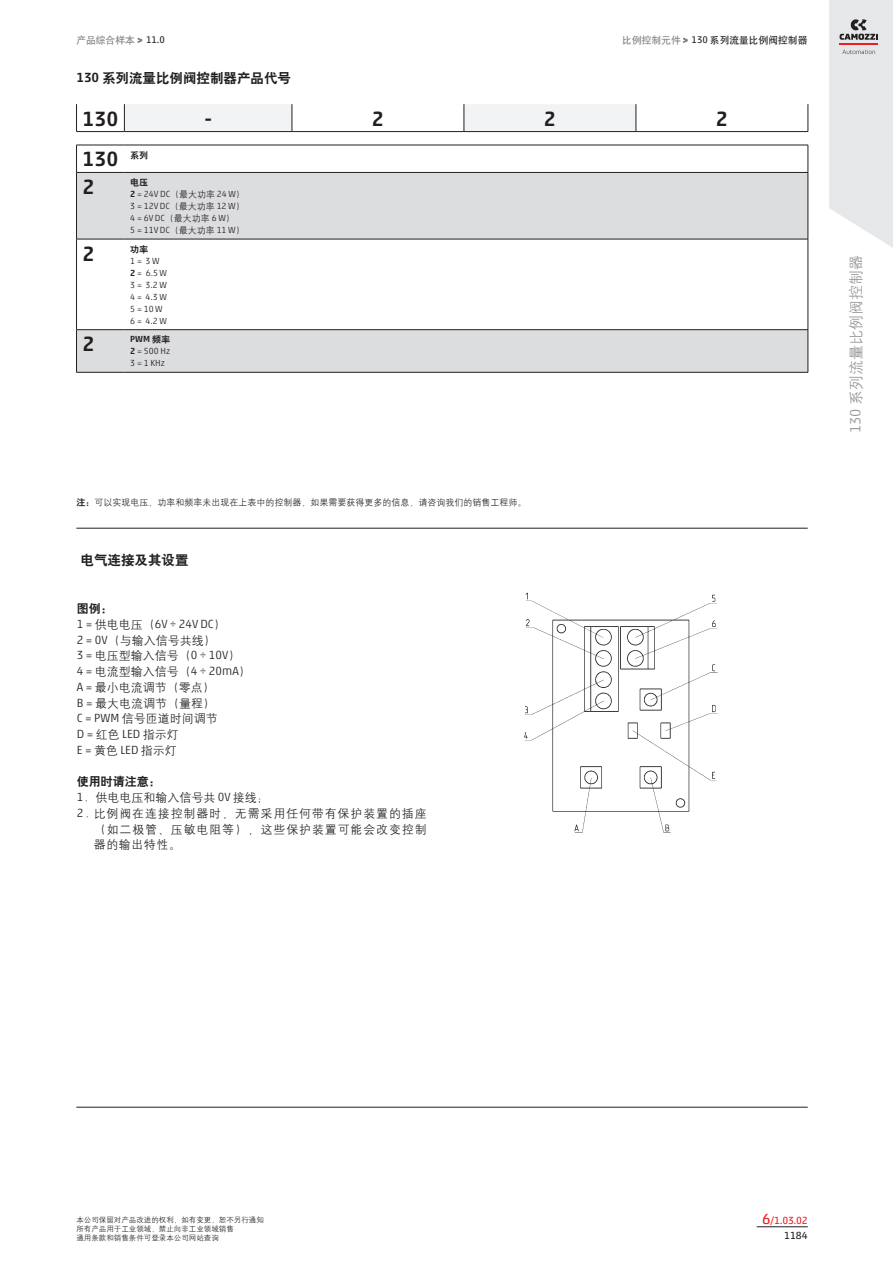
<style>
.page{position:relative;width:893px;height:1263px;background:#fff}
.page>*{position:absolute;margin:0;border:0;box-sizing:border-box;transform-origin:0 0}
.codeLegend_row_heade{font:500 21px "Akko W1 G";color:#231f20}
.code_row_header{font:500 21px "Akko W1 G";color:#231f20}
.t1{font:15px "H Yg 2 gj";color:#939598}
.sectionTitle_value{font:13.5px "H Yb 2 gj";color:#231f20}
.tpblockTitle_value{font:13.5px "H Yb 2 gj";color:#231f20}
.normal_value{font:12px/15.8px "H Yg 2 gj";color:#231f20;text-align:justify}
.normal_value-2{font:300 12px "Akko W1 G";color:#231f20}
.normal_value-3{font:12px "H Yb 2 gj";color:#231f20}
.secR{font:10.5px "Akko W1 G";color:#ee1d23}
.sec4R{font:10.5px "Akko W1 G";color:#231f20}
.t2{font:9.75px "H Yb 1 gj";color:#231f20}
.t3{font:9.75px "H Yb 1 gj";color:#808285}
.code_cell{font:300 9px/12px "Akko W1 G";color:#231f20}
.normal_value-4{font:9px "H Yg 2 gj";color:#231f20}
.code_cell-2{font:9px "H Yb 2 gj";color:#231f20}
.t4{font:9px "Akko W1 G";color:#808285}
.t5{font:7.5px/9px "H Yg 2 gj";color:#231f20}
.s1{font-family:"Akko W1 G";font-size:9px}
.s2{font-family:"Akko W1 G";color:#231f20}
.s3{font-family:"Akko W1 G";font-weight:500}
.s4{color:#808285}
.s5{font-family:"Akko W1 G"}
.s6{font-family:"H Yb 2 gj";font-weight:400}
.s7{font-weight:500}
.s8{font-family:"H Yg 2 gj";font-weight:400}
.s9{font-family:"H Yb 2 gj"}
.s10{font-family:"Akko W1 G";font-weight:300}
.s11{font-size:15px}
</style>
<div class="page">
<hr style="left:757px;top:1226px;width:51px;height:1px;background:#231f20">
<svg style="left:829px;top:0;width:64px;height:248px;background:#e4e4e6"></svg>
<svg style="left:683px;top:38px;width:5px;height:5px"></svg>
<svg style="left:138px;top:38px;width:4px;height:5px"></svg>
<svg style="left:77px;top:146px;width:731px;height:26px"></svg>
<svg style="left:77px;top:173px;width:731px;height:199px;fill:#dcdddf"></svg>
<hr style="left:76px;top:145px;width:48px;height:1px;background:#231f20">
<svg style="left:76px;top:145px;width:1px;height:27px"></svg>
<hr style="left:124px;top:145px;width:684px;height:1px;background:#231f20">
<svg style="left:808px;top:145px;width:1px;height:27px"></svg>
<hr style="left:76px;top:172px;width:48px;height:1px;background:#231f20">
<hr style="left:76px;top:173px;width:1px;height:66px;background:#231f20">
<hr style="left:124px;top:172px;width:684px;height:1px;background:#231f20">
<hr style="left:808px;top:173px;width:1px;height:66px;background:#231f20">
<hr style="left:76px;top:239px;width:48px;height:1px;background:#231f20">
<hr style="left:76px;top:239px;width:1px;height:90px;background:#231f20">
<hr style="left:124px;top:239px;width:684px;height:1px;background:#231f20">
<hr style="left:808px;top:239px;width:1px;height:90px;background:#231f20">
<hr style="left:76px;top:329px;width:48px;height:1px;background:#231f20">
<hr style="left:76px;top:330px;width:1px;height:42px;background:#231f20">
<hr style="left:76px;top:372px;width:48px;height:1px;background:#231f20">
<hr style="left:124px;top:329px;width:684px;height:1px;background:#231f20">
<hr style="left:808px;top:330px;width:1px;height:42px;background:#231f20">
<hr style="left:124px;top:372px;width:684px;height:1px;background:#231f20">
<hr style="left:76px;top:528px;width:732px;height:1px;background:#231f20">
<svg style="left:76px;top:104px;width:733px;height:28px"></svg>
<hr style="left:636px;top:131px;width:172px;height:1px;background:#231f20">
<hr style="left:76px;top:1107px;width:732px;height:1px;background:#231f20">
<img style="left:524px;top:592px;width:194px;height:241px">
<p class="t3" style="left:76px;top:36px;width:90px">产品综合样本 <span class="s1">&gt;</span> <span class="s2">11.0</span></p>
<p class="sectionTitle_value" style="left:76px;top:71px;width:216px"><span class="s3">130</span> 系列流量比例阀控制器产品代号</p>
<p class="t2" style="left:622px;top:36px;width:187px"><span class="s4">比例控制元件</span> <span class="s5">130</span> 系列流量比例阀控制器</p>
<p class="t4" style="left:683px;top:33px;width:7px">&gt;</p>
<p class="codeLegend_row_heade" style="left:83px;top:103px;width:37px">130</p>
<p class="codeLegend_row_heade" style="left:204px;top:103px;width:9px">-</p>
<p class="codeLegend_row_heade" style="left:372px;top:103px;width:13px">2</p>
<p class="codeLegend_row_heade" style="left:544px;top:103px;width:13px">2</p>
<p class="codeLegend_row_heade" style="left:716px;top:103px;width:13px">2</p>
<p class="code_row_header" style="left:83px;top:144px;width:37px">130</p>
<p class="code_cell-2" style="left:130px;top:150px;width:19px">系列</p>
<p class="code_row_header" style="left:83px;top:171px;width:13px">2</p>
<p class="code_cell" style="left:130px;top:175px;width:116px"><span class="s6">电压<br></span><span class="s7">2</span> = 24V DC<span class="s8">（最大功率</span> 24 W<span class="s8">）</span></p>
<p class="code_cell" style="left:130px;top:199px;width:116px">3 = 12V DC<span class="s8">（最大功率</span> 12 W<span class="s8">）</span></p>
<p class="code_cell" style="left:130px;top:211px;width:106px">4 = 6V DC<span class="s8">（最大功率</span> 6 W<span class="s8">）</span></p>
<p class="code_cell" style="left:130px;top:223px;width:116px">5 = 11V DC<span class="s8">（最大功率</span> 11 W<span class="s8">）</span></p>
<p class="code_row_header" style="left:83px;top:238px;width:13px">2</p>
<p class="code_cell" style="left:130px;top:242px;width:38px"><span class="s6">功率<br></span>1 = 3 W<br><span class="s7">2</span> = 6.5 W<br>3 = 3.2 W<br>4 = 4.3 W<br>5 = 10 W<br>6 = 4.2 W</p>
<p class="code_row_header" style="left:83px;top:328px;width:13px">2</p>
<p class="code_cell" style="left:130px;top:333px;width:41px;text-align:justify"><span class="s7">PWM</span> <span class="s6">频率</span><span class="s7">2</span> = 500 Hz 3 = 1 KHz</p>
<p class="normal_value-4" style="left:76px;top:498px;width:451px"><span class="s9">注：</span>可以实现电压、功率和频率未出现在上表中的控制器，如果需要获得更多的信息，请咨询我们的销售工程师。</p>
<p class="tpblockTitle_value" style="left:81px;top:553px;width:109px">电气连接及其设置</p>
<p class="normal_value-3" style="left:77px;top:602px;width:37px">图例：</p>
<p class="normal_value-2" style="left:77px;top:615px;width:150px">1 = <span class="s8">供电电压（</span>6V ÷ 24V DC<span class="s8">）</span></p>
<p class="normal_value" style="left:77px;top:632px;width:140px"><span class="s10">2 = 0V</span>（与输入信号共线）</p>
<p class="normal_value" style="left:77px;top:648px;width:165px"><span class="s10">3 =</span> 电压型输入信号（<span class="s10">0 ÷ 10V</span>）</p>
<p class="normal_value" style="left:77px;top:663px;width:175px"><span class="s10">4 =</span> 电流型输入信号（<span class="s10">4 ÷ 20mA</span>）</p>
<p class="normal_value" style="left:77px;top:679px;width:139px"><span class="s10">A =</span> 最小电流调节（零点）</p>
<p class="normal_value" style="left:77px;top:695px;width:140px"><span class="s10">B =</span> 最大电流调节（量程）</p>
<p class="normal_value" style="left:77px;top:711px;width:142px"><span class="s10">C = PWM</span> 信号匝道时间调节</p>
<p class="normal_value-2" style="left:77px;top:725px;width:103px">D = <span class="s8">红色</span> LED <span class="s8">指示灯</span></p>
<p class="normal_value-2" style="left:77px;top:741px;width:101px">E = <span class="s8">黄色</span> LED <span class="s8">指示灯</span></p>
<p class="normal_value-3" style="left:77px;top:776px;width:85px">使用时请注意：</p>
<p class="normal_value" style="left:77px;top:789px;width:193px"><span class="s10">1</span>．供电电压和输入信号共 <span class="s10">0V</span> 接线；</p>
<p class="normal_value" style="left:94px;top:805px;width:334px;text-indent:-17px"><span class="s10">2</span>．比例阀在连接控制器时，无需采用任何带有保护装置的插座（如二极管、压敏电阻等），这些保护装置可能会改变控制器的输出特性。</p>
<p class="t1" style="left:848px;top:433px;width:180px;rotate:-90deg"><span class="s10">130</span> 系列流量比例阀控制器</p>
<p class="t5" style="left:76px;top:1215px;width:189px">本公司保留对产品改进的权利，如有变更，恕不另行通知所有产品用于工业领域，禁止向非工业领域销售<br>通用条款和销售条件可登录本公司网站查询</p>
<p class="secR" style="left:762px;top:1212px;width:47px"><span class="s11">6</span>/1.03.02</p>
<p class="sec4R" style="left:784px;top:1228px;width:25px">1184</p>
</div>
